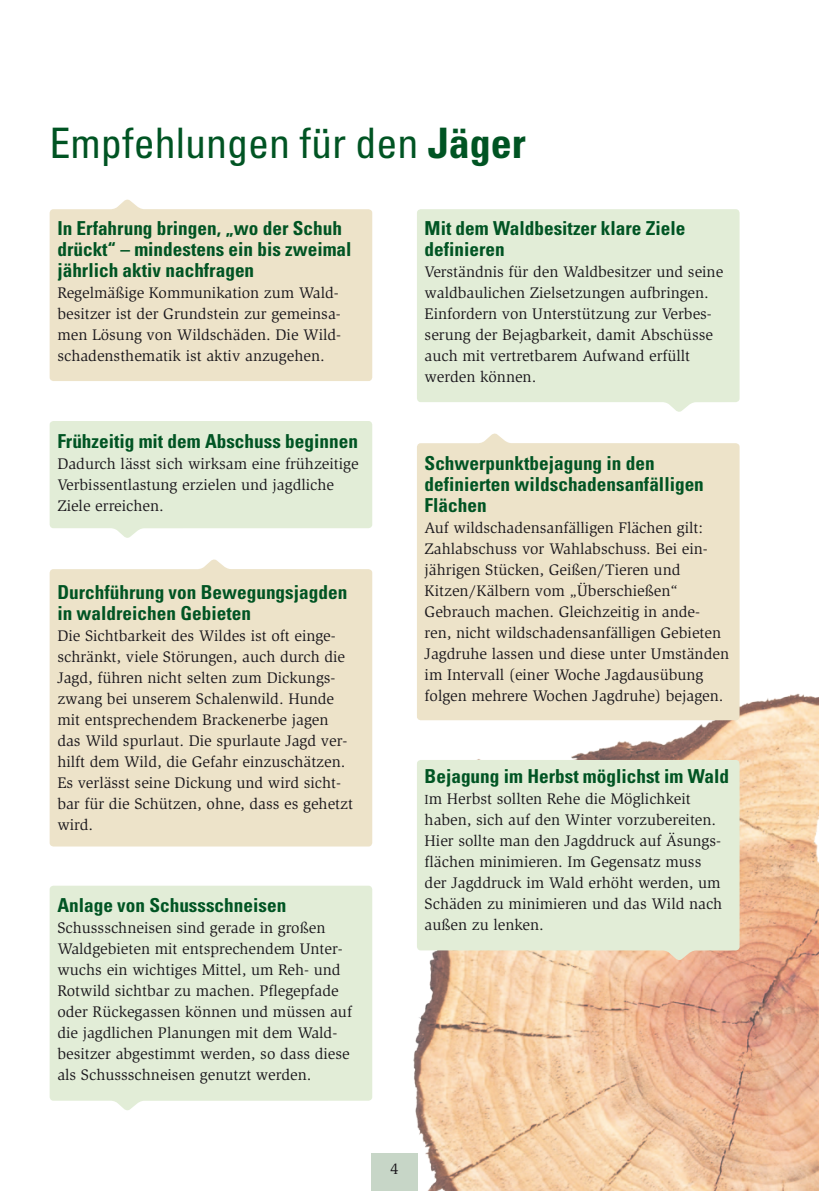
<style>
.page{position:relative;width:819px;height:1191px;background:#fff}
.page>*{position:absolute;margin:0;border:0;box-sizing:border-box;transform-origin:0 0}
.t1{font:condensed 42px "Univers LT";color:#005423}
.t2{font:700 condensed 19.25px/21px "Univers LT";color:#005423}
.t3{font:15.75px/21px "Slimbach LT";color:#1a171c}
.s1{font-weight:700}
.s2{font-size:13.47px}
</style>
<div class="page">
<img style="left:299px;top:566px;width:520px;height:625px">
<svg style="left:50px;top:421px;width:322px;height:117px;background:#e4eeda"></svg>
<div style="left:50px;top:199px;width:322px;height:182px;background:#ede3c9"></div>
<div style="left:50px;top:559px;width:322px;height:287px;background:#ede3c9"></div>
<div style="left:50px;top:885px;width:322px;height:226px;background:#e2edd7"></div>
<div style="left:417px;top:209px;width:322px;height:203px;background:#e2edd7"></div>
<div style="left:417px;top:433px;width:322px;height:287px;background:#ede3c9"></div>
<div style="left:417px;top:760px;width:322px;height:201px;background:#e2edd7"></div>
<p class="t1" style="left:50px;top:116px;width:477px">Empfehlungen für den <span class="s1">Jäger</span></p>
<p class="t2" style="left:57px;top:218px;width:296px">In Erfahrung bringen, „wo der Schuh drückt“ – mindestens ein bis zweimal jährlich aktiv nachfragen</p>
<p class="t3" style="left:57px;top:283px;width:285px">Regelmäßige Kommunikation zum Wald&shy;besitzer ist der Grundstein zur gemeinsa&shy;men Lösung von Wildschäden. Die Wild&shy;schadensthematik ist aktiv anzugehen.</p>
<p class="t2" style="left:57px;top:430px;width:302px">Frühzeitig mit dem Abschuss beginnen</p>
<p class="t3" style="left:57px;top:453px;width:303px">Dadurch lässt sich wirksam eine frühzeitige<br>Verbissentlastung erzielen und jagdliche<br>Ziele erreichen.</p>
<p class="t2" style="left:57px;top:581px;width:291px">Durchführung von Bewegungsjagden in waldreichen Gebieten</p>
<p class="t3" style="left:57px;top:625px;width:297px">Die Sichtbarkeit des Wildes ist oft einge&shy;schränkt, viele Störungen, auch durch die Jagd, führen nicht selten zum Dickungs&shy;zwang bei unserem Schalenwild. Hunde mit entsprechendem Brackenerbe jagen das Wild spurlaut. Die spurlaute Jagd ver&shy;hilft dem Wild, die Gefahr einzuschätzen.<br>Es verlässt seine Dickung und wird sicht&shy;bar für die Schützen, ohne, dass es gehetzt wird.</p>
<p class="t2" style="left:57px;top:894px;width:230px">Anlage von Schussschneisen</p>
<p class="t3" style="left:57px;top:917px;width:296px">Schussschneisen sind gerade in großen Waldgebieten mit entsprechendem Unter&shy;wuchs ein wichtiges Mittel, um Reh- und Rotwild sichtbar zu machen. Pflegepfade oder Rückegassen können und müssen auf die jagdlichen Planungen mit dem Wald&shy;besitzer abgestimmt werden, so dass diese als Schussschneisen genutzt werden.</p>
<p class="t2" style="left:424px;top:218px;width:262px">Mit dem Waldbesitzer klare Ziele definieren</p>
<p class="t3" style="left:424px;top:262px;width:300px">Verständnis für den Waldbesitzer und seine waldbaulichen Zielsetzungen aufbringen.<br>Einfordern von Unterstützung zur Verbes&shy;serung der Bejagbarkeit, damit Abschüsse auch mit vertretbarem Aufwand erfüllt werden können.</p>
<p class="t2" style="left:424px;top:452px;width:281px">Schwerpunktbejagung in den definierten wildschadensanfälligen<br>Flächen</p>
<p class="t3" style="left:424px;top:517px;width:306px">Auf wildschadensanfälligen Flächen gilt:<br>Zahlabschuss vor Wahlabschuss. Bei ein&shy;jährigen Stücken, Geißen/Tieren und Kitzen/Kälbern vom „Überschießen“ Gebrauch machen. Gleichzeitig in ande&shy;ren, nicht wildschadensanfälligen Gebieten Jagdruhe lassen und diese unter Umständen im Intervall (einer Woche Jagdausübung folgen mehrere Wochen Jagdruhe) bejagen.</p>
<p class="t2" style="left:424px;top:766px;width:306px">Bejagung im Herbst möglichst im Wald</p>
<p class="t3" style="left:424px;top:788px;width:299px"><span class="s2">I</span>m Herbst sollten Rehe die Möglichkeit haben, sich auf den Winter vorzubereiten.<br>Hier sollte man den Jagddruck auf Äsungs&shy;flächen minimieren. Im Gegensatz muss der Jagddruck im Wald erhöht werden, um Schäden zu minimieren und das Wild nach außen zu lenken.</p>
<p class="t3" style="left:390px;top:1158px;width:10px">4</p>
</div>
